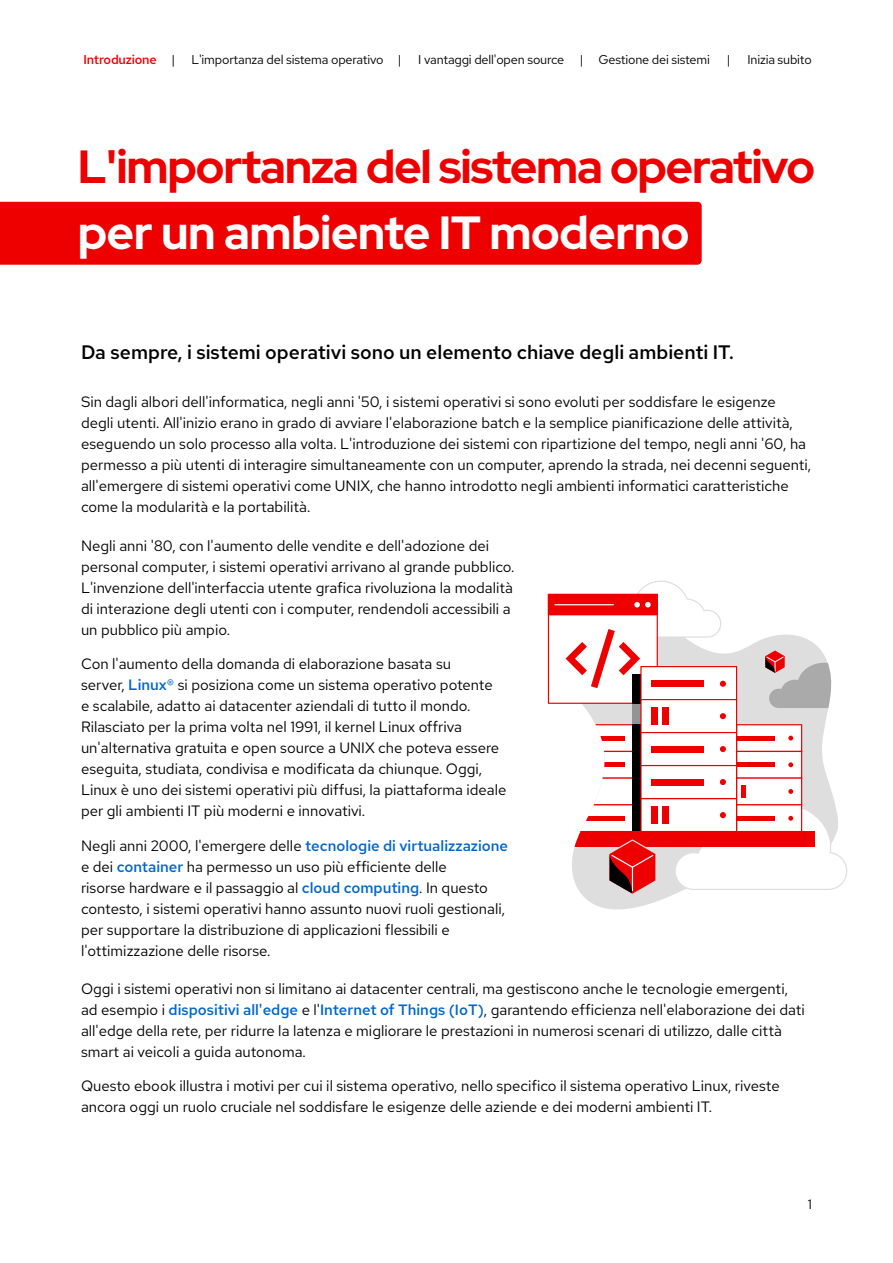
<style>
.page{position:relative;width:893px;height:1263px;background:#fff}
.page>*{position:absolute;margin:0;border:0;box-sizing:border-box;transform-origin:0 0}
.t1{font:700 46.5px "Red Hat Display";letter-spacing:-.025em;color:#e00}
.t2{font:700 46.5px "Red Hat Display";letter-spacing:-.01em;color:#fff}
.t3{font:500 19.5px "Red Hat Text";color:#000}
.t4{font:15px/21px "Red Hat Text";color:#000}
.t5{font:13.5px "Red Hat Text";color:#000}
.t6{font:12.75px "Red Hat Text";letter-spacing:-.015em;color:#000}
.t7{font:500 12.75px "Red Hat Text";letter-spacing:-.015em;color:#e00}
.s1{font-weight:400;color:#000}
.s2{font-weight:500;color:#06c}
</style>
<div class="page">
<div style="left:0;top:202px;width:702px;height:63px;background:#e00"></div>
<svg style="left:572px;top:634px;width:263px;height:275px;fill:#dedede"></svg>
<div style="left:633px;top:703px;width:8px;height:22px;background:#949494"></div>
<div style="left:576px;top:725px;width:65px;height:26px;background:#fff"></div>
<div style="left:575px;top:724px;width:67px;height:28px;border:1px solid #e00"></div>
<div style="left:576px;top:751px;width:65px;height:27px;background:#fff"></div>
<div style="left:576px;top:778px;width:65px;height:27px;background:#fff"></div>
<div style="left:576px;top:805px;width:65px;height:26px;background:#fff"></div>
<div style="left:575px;top:804px;width:67px;height:28px;border:1px solid #e00"></div>
<svg style="left:604px;top:762px;width:21px;height:5px"></svg>
<div style="left:581px;top:816px;width:44px;height:5px;background:#e00"></div>
<svg style="left:600px;top:736px;width:25px;height:4px"></svg>
<div style="left:633px;top:724px;width:8px;height:107px;background:#000"></div>
<svg style="left:572px;top:831px;width:65px;height:16px"></svg>
<div style="left:737px;top:725px;width:65px;height:26px;background:#fff"></div>
<div style="left:736px;top:724px;width:66px;height:28px;border:1px solid #e00"></div>
<div style="left:737px;top:751px;width:65px;height:27px;background:#fff"></div>
<div style="left:736px;top:751px;width:66px;height:28px;border:1px solid #e00"></div>
<div style="left:737px;top:778px;width:65px;height:27px;background:#fff"></div>
<div style="left:737px;top:762px;width:38px;height:5px;background:#e00"></div>
<svg style="left:788px;top:762px;width:5px;height:5px"></svg>
<div style="left:741px;top:785px;width:5px;height:13px;background:#e00"></div>
<svg style="left:788px;top:789px;width:5px;height:5px"></svg>
<hr style="left:737px;top:736px;width:38px;height:4px;background:#e00">
<svg style="left:788px;top:736px;width:5px;height:4px"></svg>
<div style="left:548px;top:594px;width:109px;height:109px;background:#fff"></div>
<div style="left:548px;top:594px;width:110px;height:110px;border:1px solid #e00"></div>
<div style="left:548px;top:594px;width:109px;height:21px;background:#e00"></div>
<hr style="left:555px;top:604px;width:58px;height:1px;background:#fff">
<div style="left:633px;top:674px;width:8px;height:30px;background:#000"></div>
<div style="left:641px;top:798px;width:96px;height:33px;background:#fff"></div>
<div style="left:641px;top:667px;width:96px;height:33px;background:#fff"></div>
<div style="left:640px;top:666px;width:97px;height:34px;border:1px solid #e00"></div>
<div style="left:641px;top:700px;width:96px;height:32px;background:#fff"></div>
<div style="left:640px;top:699px;width:97px;height:34px;border:1px solid #e00"></div>
<div style="left:641px;top:732px;width:96px;height:33px;background:#fff"></div>
<div style="left:640px;top:732px;width:97px;height:34px;border:1px solid #e00"></div>
<div style="left:641px;top:765px;width:96px;height:33px;background:#fff"></div>
<div style="left:640px;top:765px;width:97px;height:34px;border:1px solid #e00"></div>
<svg style="left:561px;top:580px;width:165px;height:115px"></svg>
<div style="left:651px;top:746px;width:53px;height:6px;background:#e00"></div>
<svg style="left:720px;top:746px;width:6px;height:6px"></svg>
<div style="left:651px;top:779px;width:53px;height:6px;background:#e00"></div>
<svg style="left:720px;top:779px;width:6px;height:6px"></svg>
<svg style="left:720px;top:713px;width:6px;height:6px"></svg>
<div style="left:651px;top:707px;width:6px;height:18px;background:#e00"></div>
<div style="left:662px;top:707px;width:6px;height:18px;background:#e00"></div>
<svg style="left:674px;top:802px;width:174px;height:88px"></svg>
<div style="left:651px;top:806px;width:6px;height:18px;background:#e00"></div>
<div style="left:662px;top:806px;width:6px;height:18px;background:#e00"></div>
<div style="left:637px;top:831px;width:177px;height:16px;background:#e00"></div>
<svg style="left:608px;top:839px;width:49px;height:56px;background:#cc3939"></svg>
<svg style="left:765px;top:650px;width:70px;height:58px;background:#c5b7b7"></svg>
<p class="t7" style="left:84px;top:51px;width:93px">Introduzione <span class="s1">|</span></p>
<p class="t6" style="left:192px;top:51px;width:212px">L'importanza del sistema operativo |</p>
<p class="t6" style="left:418px;top:51px;width:293px">I vantaggi dell'open source | Gestione dei sistemi</p>
<p class="t6" style="left:727px;top:51px;width:5px">|</p>
<p class="t6" style="left:747px;top:51px;width:66px">Inizia subito</p>
<h1 class="t1" style="left:78px;top:136px;width:739px">L'importanza del sistema operativo</h1>
<h1 class="t2" style="left:78px;top:202px;width:613px">per un ambiente IT moderno</h1>
<h2 class="t3" style="left:81px;top:339px;width:654px">Da sempre, i sistemi operativi sono un elemento chiave degli ambienti IT.</h2>
<p class="t4" style="left:81px;top:391px;width:732px">Sin dagli albori dell'informatica, negli anni '50, i sistemi operativi si sono evoluti per soddisfare le esigenze degli utenti. All'inizio erano in grado di avviare l'elaborazione batch e la semplice pianificazione delle attività, eseguendo un solo processo alla volta. L'introduzione dei sistemi con ripartizione del tempo, negli anni '60, ha permesso a più utenti di interagire simultaneamente con un computer, aprendo la strada, nei decenni seguenti, all'emergere di sistemi operativi come UNIX, che hanno introdotto negli ambienti informatici caratteristiche come la modularità e la portabilità.</p>
<p class="t4" style="left:81px;top:535px;width:435px">Negli anni '80, con l'aumento delle vendite e dell'adozione dei personal computer, i sistemi operativi arrivano al grande pubblico.<br>L'invenzione dell'interfaccia utente grafica rivoluziona la modalità di interazione degli utenti con i computer, rendendoli accessibili a un pubblico più ampio.</p>
<p class="t4" style="left:81px;top:653px;width:427px">Con l'aumento della domanda di elaborazione basata su<br>server, <span class="s2">Linux®</span> si posiziona come un sistema operativo potente<br>e scalabile, adatto ai datacenter aziendali di tutto il mondo.<br>Rilasciato per la prima volta nel 1991, il kernel Linux offriva un'alternativa gratuita e open source a UNIX che poteva essere eseguita, studiata, condivisa e modificata da chiunque. Oggi, Linux è uno dei sistemi operativi più diffusi, la piattaforma ideale per gli ambienti IT più moderni e innovativi.</p>
<p class="t4" style="left:81px;top:835px;width:429px">Negli anni 2000, l'emergere delle <span class="s2">tecnologie di virtualizzazione </span>e dei <span class="s2">container</span> ha permesso un uso più efficiente delle<br>risorse hardware e il passaggio al <span class="s2">cloud computing</span>. In questo contesto, i sistemi operativi hanno assunto nuovi ruoli gestionali, per supportare la distribuzione di applicazioni flessibili e l'ottimizzazione delle risorse.</p>
<p class="t4" style="left:81px;top:977px;width:725px">Oggi i sistemi operativi non si limitano ai datacenter centrali, ma gestiscono anche le tecnologie emergenti, ad esempio i <span class="s2">dispositivi all'edge</span> e l'<span class="s2">Internet of Things (IoT)</span>, garantendo efficienza nell'elaborazione dei dati all'edge della rete, per ridurre la latenza e migliorare le prestazioni in numerosi scenari di utilizzo, dalle città smart ai veicoli a guida autonoma.</p>
<p class="t4" style="left:81px;top:1075px;width:700px">Questo ebook illustra i motivi per cui il sistema operativo, nello specifico il sistema operativo Linux, riveste ancora oggi un ruolo cruciale nel soddisfare le esigenze delle aziende e dei moderni ambienti IT.</p>
<p class="t5" style="left:808px;top:1195px;width:6px">1</p>
</div>
